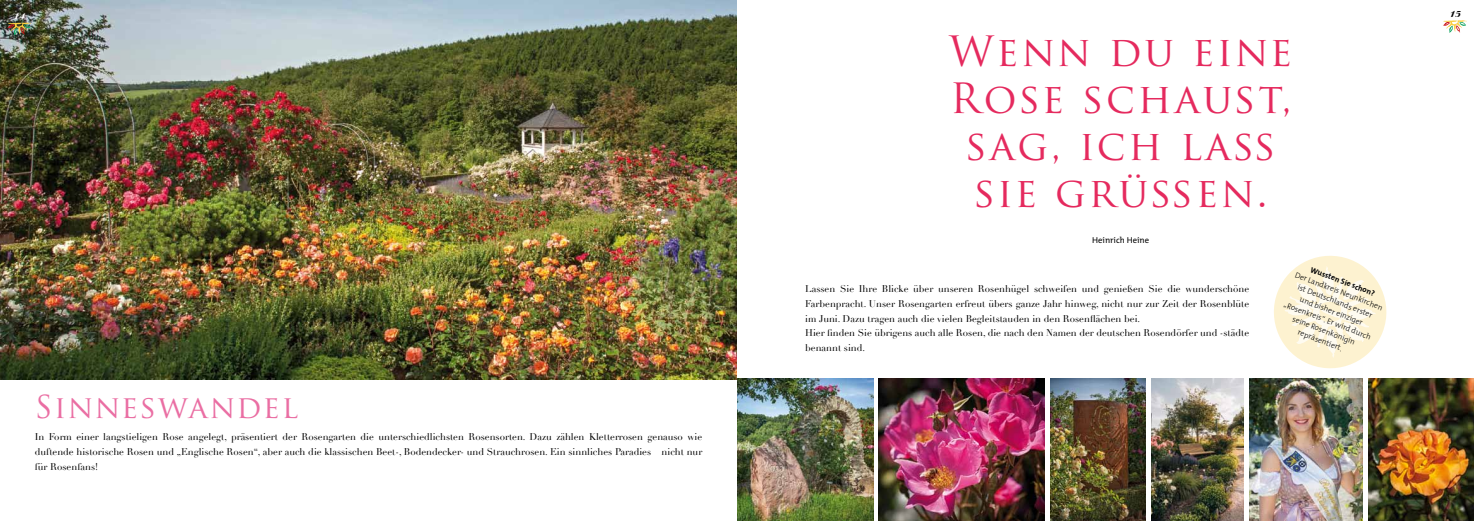
<style>
.page{position:relative;width:1474px;height:521px;background:#fff}
.page>*{position:absolute;margin:0;border:0;box-sizing:border-box;transform-origin:0 0}
.t1{font:40.69px/46.9px "Trajan Pro";letter-spacing:.06em;color:#e52a5e;text-align:center}
.t2{font:30.89px "Trajan Pro";letter-spacing:.05em;color:#ea6ea3}
.t3{font:italic 10.5px "Ariston";color:#fff}
.t4{font:italic 10.5px "Ariston";color:#000}
.t5{font:9.62px/14.9px "Didot";color:#000}
.t6{font:8.66px "The Mix";color:#000}
.t7{font:300 7.88px/10.5px "The Mix";color:#000;text-align:center}
.t8{font:700 7.88px "The Mix";color:#000}
</style>
<div class="page">
<img style="left:737px;top:379px;width:136px;height:142px">
<img style="left:878px;top:379px;width:166px;height:142px">
<img style="left:1368px;top:379px;width:105px;height:142px">
<img style="left:1249px;top:379px;width:113px;height:142px">
<img style="left:1151px;top:379px;width:92px;height:142px">
<img style="left:0;top:0;width:737px;height:379px">
<svg style="left:1274px;top:256px;width:113px;height:113px"></svg>
<img style="left:1050px;top:379px;width:95px;height:142px">
<svg style="left:1443px;top:20px;width:23px;height:13px"></svg>
<svg style="left:7px;top:23px;width:24px;height:12px"></svg>
<p class="t3" style="left:14px;top:9px;width:13px">14</p>
<p class="t4" style="left:1449px;top:8px;width:13px">15</p>
<h1 class="t1" style="left:949px;top:28px;width:345px">Wenn du eine<br>Rose schaust, sag, ich laß sie grüßen.</h1>
<p class="t6" style="left:1092px;top:233px;width:58px">Heinrich Heine</p>
<h2 class="t2" style="left:35px;top:387px;width:265px">Sinneswandel</h2>
<p class="t5" style="left:35px;top:429px;width:669px;text-align:justify">In Form einer langstieligen Rose angelegt, präsentiert der Rosengarten die unterschiedlichsten Rosensorten. Dazu zählen Kletterrosen genauso wie duftende historische Rosen und „Englische Rosen“, aber auch die klassischen Beet-, Bodendecker- und Strauchrosen. Ein sinnliches Paradies – nicht nur für Rosenfans!</p>
<p class="t5" style="left:805px;top:281px;width:445px">Lassen Sie Ihre Blicke über unseren Rosenhügel schweifen und genießen Sie die wunderschöne Farbenpracht. Unser Rosengarten erfreut übers ganze Jahr hinweg, nicht nur zur Zeit der Rosenblüte im Juni. Dazu tragen auch die vielen Begleitstauden in den Rosenflächen bei.<br>Hier finden Sie übrigens auch alle Rosen, die nach den Namen der deutschen Rosendörfer und -städte benannt sind.</p>
<p class="t8" style="left:1313px;top:263px;width:70px;rotate:21deg">Wussten Sie schon?</p>
<p class="t7" style="left:1297px;top:269px;width:95px;rotate:21deg">Der Landkreis Neunkirchen ist Deutschlands erster und bisher einziger „Rosenkreis“. Er wird durch seine Rosenkönigin repräsentiert.</p>
</div>
